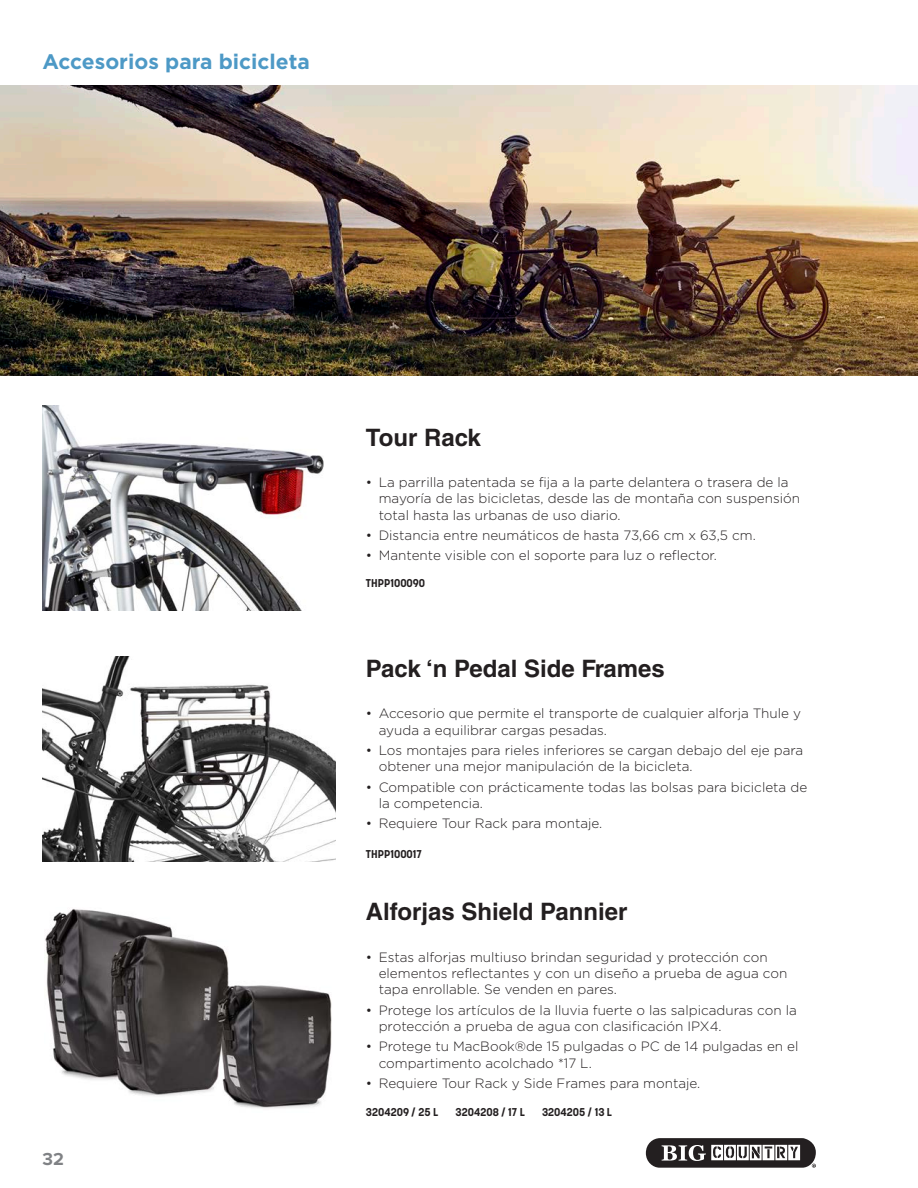
<style>
.page{position:relative;width:918px;height:1188px;background:#fff}
.page>*{position:absolute;margin:0;border:0;box-sizing:border-box;transform-origin:0 0}
.Producto{font:700 24px "Helvetica LT Std";color:#231f20}
.t1{font:700 21px "Gotham";color:#4d99c6}
.t2{font:700 18px "Proxima Nova";color:#808285}
.t3{font:300 13.5px/16.2px "Gotham";color:#231f20}
.Codigo_chico{font:700 11.25px "Korolev";color:#231f20}
</style>
<div class="page">
<div style="left:646px;top:1138px;width:170px;height:30px;background:#231f20;border-radius:14px"></div>
<svg style="left:662px;top:1145px;width:138px;height:16px"></svg>
<svg style="left:812px;top:1164px;width:4px;height:4px"></svg>
<img style="left:43px;top:405px;width:281px;height:206px">
<img style="left:45px;top:909px;width:287px;height:200px">
<img style="left:43px;top:656px;width:293px;height:206px">
<img style="left:0;top:85px;width:918px;height:290px">
<p class="t1" style="left:43px;top:50px;width:269px">Accesorios para bicicleta</p>
<h3 class="t2" style="left:43px;top:1145px;width:23px">32</h3>
<p class="Producto" style="left:366px;top:422px;width:116px">Tour Rack</p>
<p class="t3" style="left:379px;top:474px;width:423px;text-indent:-13px">• La parrilla patentada se fija a la parte delantera o trasera de la mayoría de las bicicletas, desde las de montaña con suspensión total hasta las urbanas de uso diario.</p>
<p class="t3" style="left:366px;top:527px;width:391px">• Distancia entre neumáticos de hasta 73,66 cm x 63,5 cm.</p>
<p class="t3" style="left:366px;top:547px;width:352px">• Mantente visible con el soporte para luz o reflector.</p>
<p class="Codigo_chico" style="left:366px;top:576px;width:61px">THPP100090</p>
<p class="Producto" style="left:366px;top:654px;width:300px">Pack ‘n Pedal Side Frames</p>
<p class="t3" style="left:379px;top:705px;width:424px;text-indent:-13px">• Accesorio que permite el transporte de cualquier alforja Thule y ayuda a equilibrar cargas pesadas.</p>
<p class="t3" style="left:379px;top:742px;width:426px;text-indent:-13px">• Los montajes para rieles inferiores se cargan debajo del eje para obtener una mejor manipulación de la bicicleta.</p>
<p class="t3" style="left:379px;top:779px;width:430px;text-indent:-13px">• Compatible con prácticamente todas las bolsas para bicicleta de la competencia.</p>
<p class="t3" style="left:366px;top:815px;width:238px">• Requiere Tour Rack para montaje.</p>
<p class="Codigo_chico" style="left:366px;top:847px;width:57px">THPP100017</p>
<p class="Producto" style="left:366px;top:897px;width:263px">Alforjas Shield Pannier</p>
<p class="t3" style="left:379px;top:949px;width:410px;text-indent:-13px">• Estas alforjas multiuso brindan seguridad y protección con elementos reflectantes y con un diseño a prueba de agua con tapa enrollable. Se venden en pares.</p>
<p class="t3" style="left:379px;top:1002px;width:420px;text-indent:-13px">• Protege los artículos de la lluvia fuerte o las salpicaduras con la protección a prueba de agua con clasificación IPX4.</p>
<p class="t3" style="left:379px;top:1038px;width:421px;text-indent:-13px">• Protege tu MacBook®de 15 pulgadas o PC de 14 pulgadas en el compartimento acolchado *17 L.</p>
<p class="t3" style="left:366px;top:1075px;width:336px">• Requiere Tour Rack y Side Frames para montaje.</p>
<p class="Codigo_chico" style="left:366px;top:1105px;width:74px">3204209 / 25 L</p>
<p class="Codigo_chico" style="left:456px;top:1105px;width:71px">3204208 / 17 L</p>
<p class="Codigo_chico" style="left:542px;top:1105px;width:72px">3204205 / 13 L</p>
</div>
